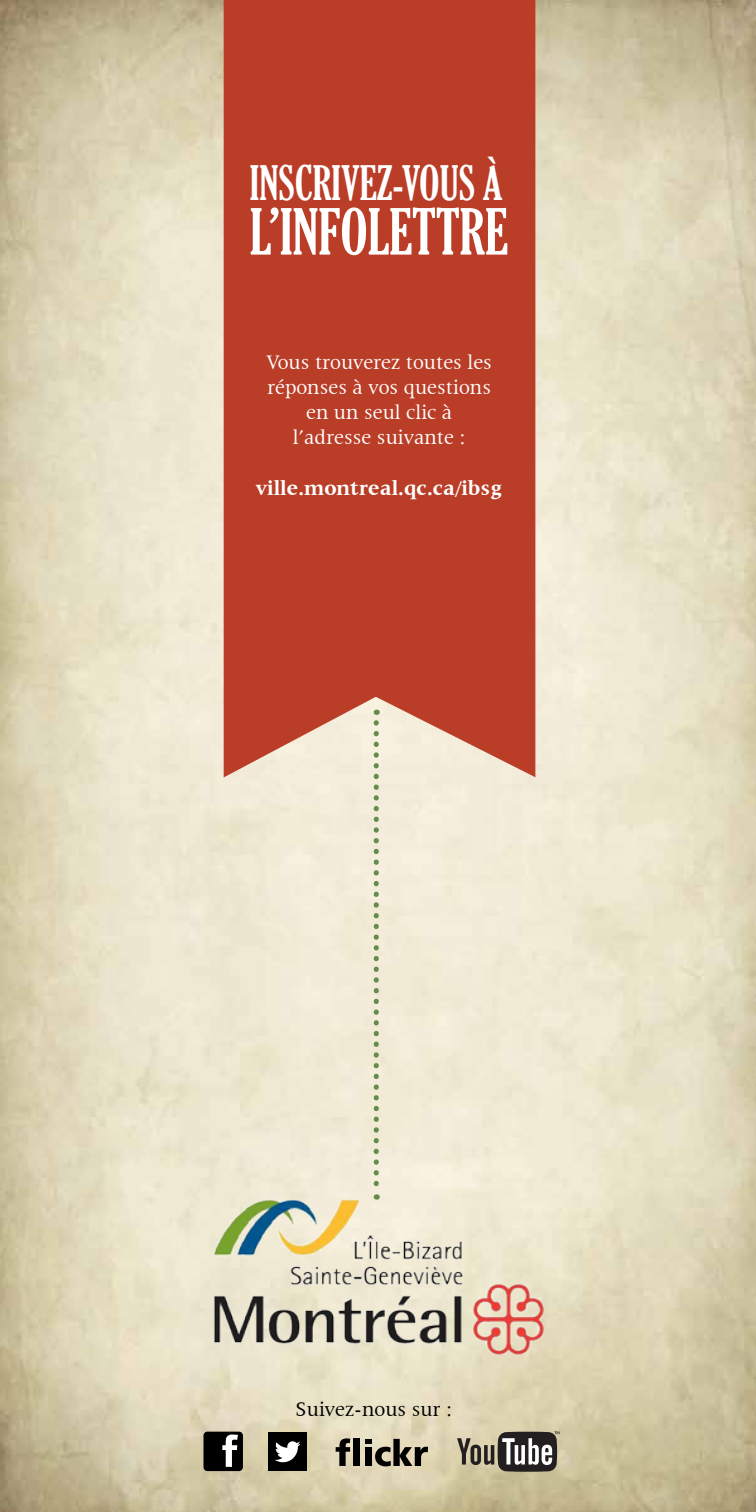
<style>
.page{position:relative;width:756px;height:1512px;background:#fff}
.page>*{position:absolute;margin:0;border:0;box-sizing:border-box;transform-origin:0 0}
.t1{font:extra-condensed 61.25px "Gloucester";color:#fff}
.t2{font:extra-condensed 45.5px "Gloucester";color:#fff}
.t3{font:21px/25.2px "Latin 725 BT";color:#fff;text-align:center}
.t4{font:700 21px "Latin 725 BT";color:#fff}
.t5{font:21px "Latin 725 BT";color:#000}
</style>
<div class="page">
<img style="left:0;top:0;width:756px;height:1512px">
<svg style="left:374px;top:779px;width:5px;height:410px;background:#bcc6a1"></svg>
<div style="left:223px;top:0;width:313px;height:779px;background:#ba3e27"></div>
<img style="left:207px;top:1189px;width:342px;height:177px">
<svg style="left:204px;top:1432px;width:39px;height:40px;background:#31312f"></svg>
<div style="left:268px;top:1432px;width:39px;height:39px;background:#000"></div>
<svg style="left:275px;top:1441px;width:25px;height:21px"></svg>
<svg style="left:336px;top:1438px;width:14px;height:28px"></svg>
<div style="left:353px;top:1439px;width:7px;height:27px;background:#000"></div>
<svg style="left:365px;top:1439px;width:63px;height:27px;background:#787363"></svg>
<svg style="left:457px;top:1431px;width:102px;height:41px;background:#817c70"></svg>
<h2 class="t2" style="left:250px;top:158px;width:254px">INSCRIVEZ-VOUS À</h2>
<h1 class="t1" style="left:250px;top:197px;width:260px">L’INFOLETTRE</h1>
<p class="t3" style="left:266px;top:349px;width:227px">Vous trouverez toutes les réponses à vos questions en un seul clic à l’adresse suivante :</p>
<p class="t4" style="left:256px;top:476px;width:248px">ville.montreal.qc.ca/ibsg</p>
<p class="t5" style="left:295px;top:1398px;width:159px">Suivez-nous sur :</p>
</div>
